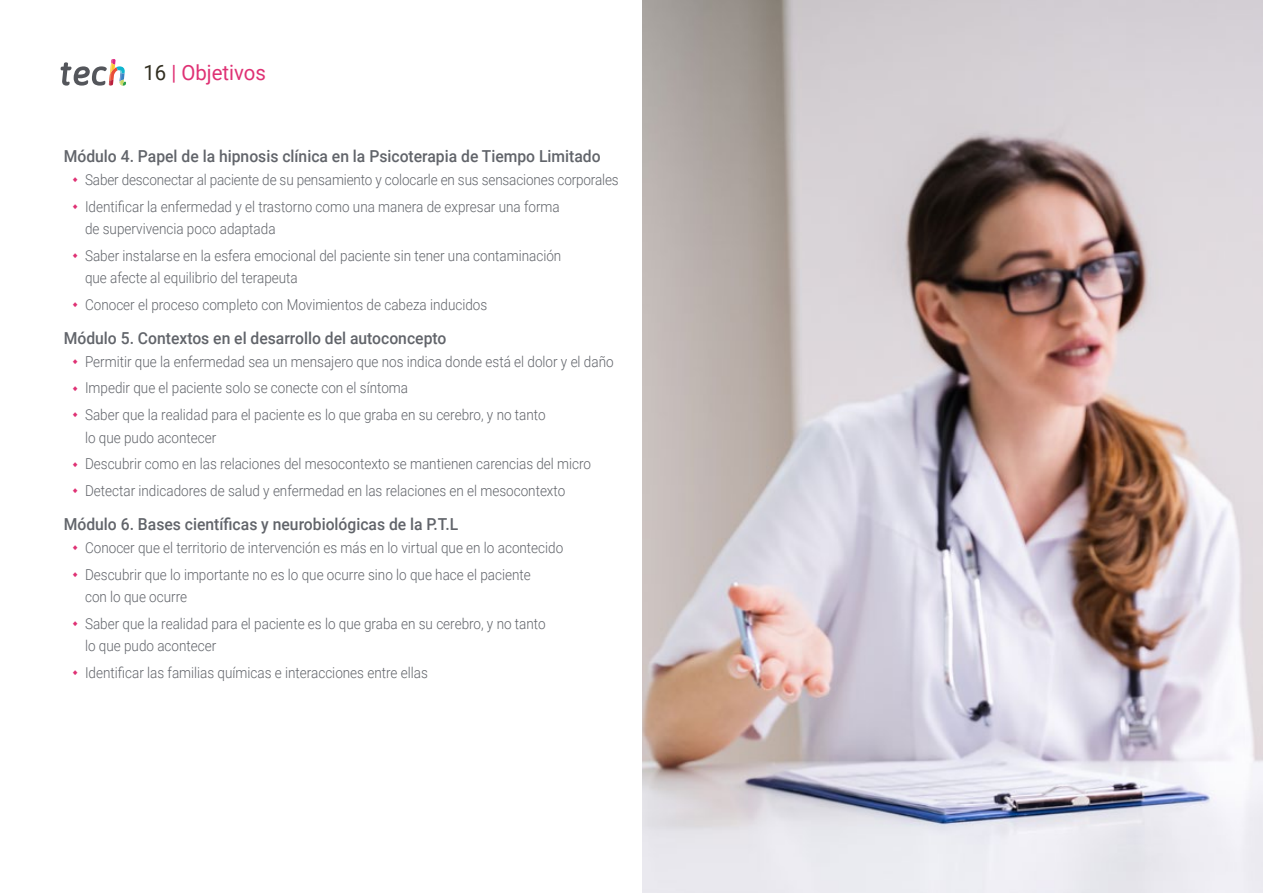
<style>
.page{position:relative;width:1263px;height:893px;background:#fff}
.page>*{position:absolute;margin:0;border:0;box-sizing:border-box;transform-origin:0 0}
.t1{font:21px "Roboto";color:#df3174}
.t2{font:500 16.5px "Roboto";color:#61646a;scale:.95 1}
.t3{font:300 15px/26.7px "Roboto";color:#61646a;scale:.9 1}
.s1{color:#312e20}
</style>
<div class="page">
<svg style="left:61px;top:59px;width:65px;height:27px"></svg>
<img style="left:642px;top:0;width:621px;height:893px">
<h1 class="t1" style="left:144px;top:57px;width:124px"><span class="s1">16</span> | Objetivos</h1>
<p class="t2" style="left:64px;top:145px;width:567px">Módulo 4. Papel de la hipnosis clínica en la Psicoterapia de Tiempo Limitado</p>
<p class="t3" style="left:85px;top:166px;width:594px">Saber desconectar al paciente de su pensamiento y colocarle en sus sensaciones corporales<br>Identificar la enfermedad y el trastorno como una manera de expresar una forma</p>
<p class="t3" style="left:85px;top:215px;width:531px">de supervivencia poco adaptada<br>Saber instalarse en la esfera emocional del paciente sin tener una contaminación</p>
<p class="t3" style="left:85px;top:264px;width:448px">que afecte al equilibrio del terapeuta<br>Conocer el proceso completo con Movimientos de cabeza inducidos</p>
<p class="t2" style="left:64px;top:327px;width:404px">Módulo 5. Contextos en el desarrollo del autoconcepto</p>
<p class="t3" style="left:85px;top:347px;width:589px">Permitir que la enfermedad sea un mensajero que nos indica donde está el dolor y el daño<br>Impedir que el paciente solo se conecte con el síntoma<br>Saber que la realidad para el paciente es lo que graba en su cerebro, y no tanto</p>
<p class="t3" style="left:85px;top:423px;width:564px">lo que pudo acontecer<br>Descubrir como en las relaciones del mesocontexto se mantienen carencias del micro<br>Detectar indicadores de salud y enfermedad en las relaciones en el mesocontexto</p>
<p class="t2" style="left:64px;top:513px;width:417px">Módulo 6. Bases científicas y neurobiológicas de la P.T.L</p>
<p class="t3" style="left:85px;top:534px;width:533px">Conocer que el territorio de intervención es más en lo virtual que en lo acontecido<br>Descubrir que lo importante no es lo que ocurre sino lo que hace el paciente</p>
<p class="t3" style="left:85px;top:583px;width:513px">con lo que ocurre<br>Saber que la realidad para el paciente es lo que graba en su cerebro, y no tanto</p>
<p class="t3" style="left:85px;top:632px;width:382px">lo que pudo acontecer<br>Identificar las familias químicas e interacciones entre ellas</p>
</div>
